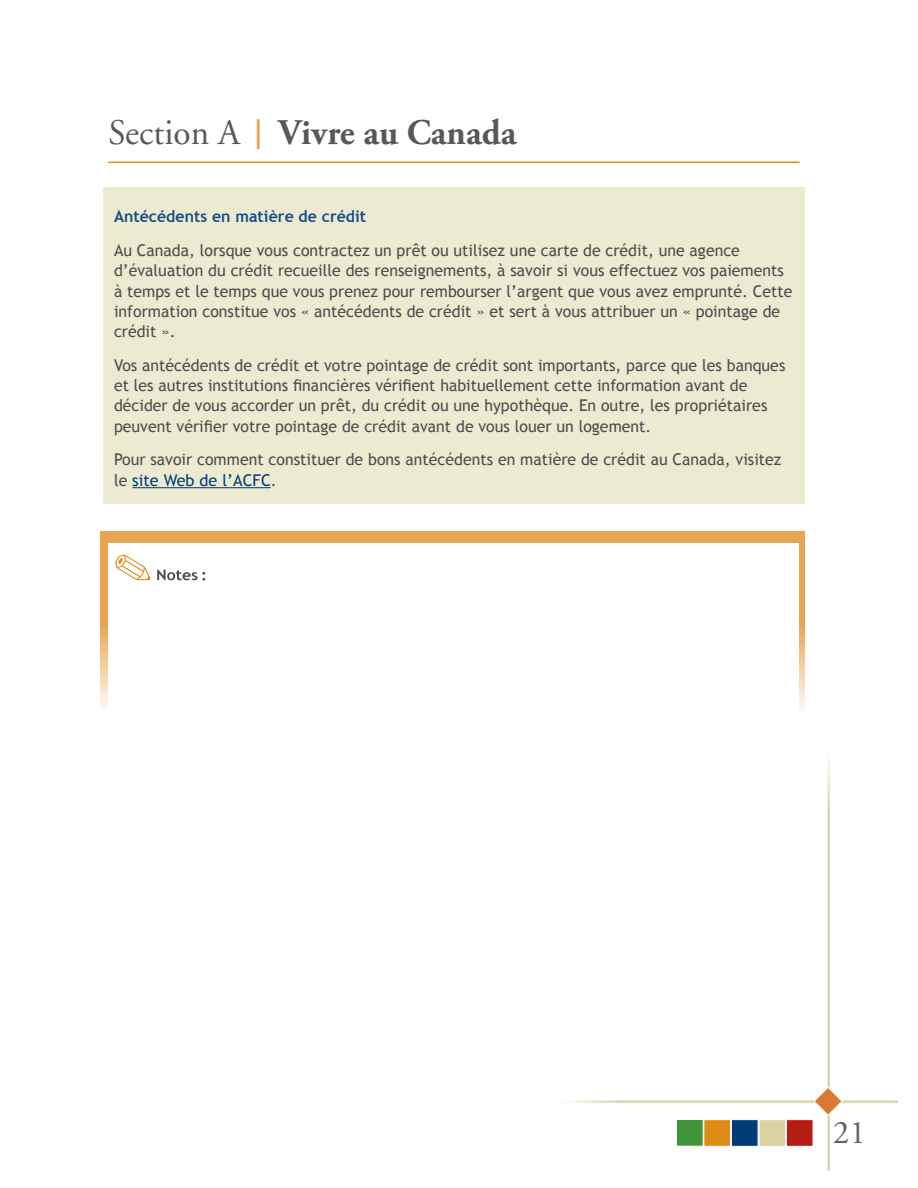
<style>
.page{position:relative;width:918px;height:1188px;background:#fff}
.page>*{position:absolute;margin:0;border:0;box-sizing:border-box;transform-origin:0 0}
.t1{font:700 36px "Adobe Garamond Pro";color:#57585a}
.t2{font:33px "Adobe Garamond Pro";color:#636366}
.Body{font:16.2px/20.2px "Trebuchet MS";color:#4b4c4d}
.Body-2{font:700 16.2px "Trebuchet MS";color:#164e87}
.s1{font-family:"Adobe Garamond";font-weight:400}
.s2{font-family:"Trebuchet MS";font-weight:400;color:#e69f45}
.s3{color:#003d78}
</style>
<div class="page">
<div style="left:103px;top:188px;width:702px;height:316px;background:#edead2"></div>
<svg style="left:566px;top:1100px;width:333px;height:3px"></svg>
<svg style="left:827px;top:756px;width:3px;height:415px"></svg>
<svg style="left:813px;top:1086px;width:30px;height:31px"></svg>
<div style="left:786px;top:1119px;width:27px;height:28px;background:#b41d15;border:1px solid #fff"></div>
<div style="left:759px;top:1119px;width:27px;height:28px;background:#d9d3a3;border:1px solid #fff"></div>
<div style="left:731px;top:1119px;width:27px;height:28px;background:#003d78;border:1px solid #fff"></div>
<div style="left:704px;top:1119px;width:27px;height:28px;background:#df8b17;border:1px solid #fff"></div>
<div style="left:676px;top:1119px;width:28px;height:28px;background:#3f9537;border:1px solid #fff"></div>
<hr style="left:108px;top:162px;width:692px;height:1px;background:#df8b17">
<hr style="left:132px;top:487px;width:139px;height:1px;background:#003d78">
<svg style="left:101px;top:531px;width:704px;height:179px;fill:#e8a551"></svg>
<div style="left:108px;top:543px;width:690px;height:247px;background:#fff"></div>
<svg style="left:115px;top:554px;width:35px;height:26px"></svg>
<svg style="left:157px;top:569px;width:48px;height:11px"></svg>
<h1 class="t1" style="left:108px;top:111px;width:409px"><span class="s1">Section A</span> <span class="s2">|</span> Vivre au Canada</h1>
<p class="Body-2" style="left:114px;top:207px;width:254px">Antécédents en matière de crédit</p>
<p class="Body" style="left:114px;top:240px;width:680px">Au Canada, lorsque vous contractez un prêt ou utilisez une carte de crédit, une agence d’évaluation du crédit recueille des renseignements, à savoir si vous effectuez vos paiements à temps et le temps que vous prenez pour rembourser l’argent que vous avez emprunté. Cette information constitue vos « antécédents de crédit » et sert à vous attribuer un « pointage de crédit ».</p>
<p class="Body" style="left:114px;top:355px;width:673px">Vos antécédents de crédit et votre pointage de crédit sont importants, parce que les banques et les autres institutions financières vérifient habituellement cette information avant de décider de vous accorder un prêt, du crédit ou une hypothèque. En outre, les propriétaires peuvent vérifier votre pointage de crédit avant de vous louer un logement.</p>
<p class="Body" style="left:114px;top:450px;width:669px">Pour savoir comment constituer de bons antécédents en matière de crédit au Canada, visitez le <span class="s3">site Web de l’ACFC</span>.</p>
<h2 class="t2" style="left:833px;top:1113px;width:34px">21</h2>
</div>
